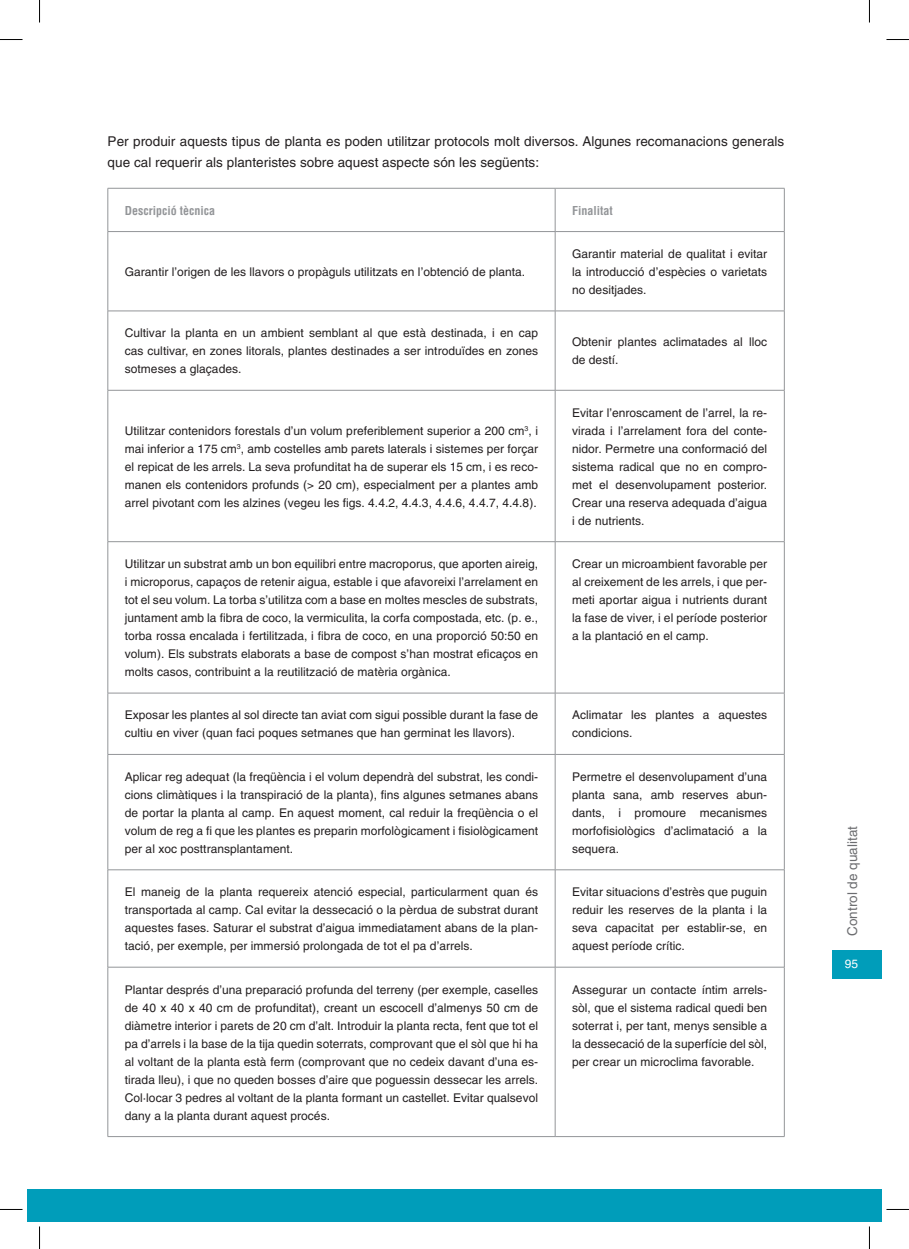
<style>
.page{position:relative;width:909px;height:1249px;background:#fff}
.page>*{position:absolute;margin:0;border:0;box-sizing:border-box;transform-origin:0 0}
.t1{font:13.5px/21px "Helvetica";color:#231f20}
.t2{font:13.5px "Helvetica";color:#6c6d70}
.t3{font:12px/18px "Helvetica";color:#231f20;text-align:justify}
.t4{font:700 condensed 12px "Helvetica";color:#939598}
.t5{font:12px "Helvetica";color:#fff}
</style>
<div class="page">
<div style="left:27px;top:1188px;width:13px;height:33px;background:#009dba"></div>
<div style="left:40px;top:1188px;width:841px;height:33px;background:#009dba"></div>
<div style="left:832px;top:950px;width:49px;height:28px;background:#009dba"></div>
<hr style="left:108px;top:188px;width:447px;height:1px;background:#939598">
<hr style="left:107px;top:188px;width:1px;height:43px;background:#939598">
<hr style="left:555px;top:188px;width:229px;height:1px;background:#939598">
<hr style="left:554px;top:188px;width:1px;height:43px;background:#939598">
<hr style="left:783px;top:188px;width:1px;height:43px;background:#939598">
<hr style="left:108px;top:231px;width:447px;height:1px;background:#939598">
<hr style="left:107px;top:232px;width:1px;height:79px;background:#939598">
<hr style="left:555px;top:231px;width:229px;height:1px;background:#939598">
<hr style="left:554px;top:232px;width:1px;height:79px;background:#939598">
<hr style="left:783px;top:232px;width:1px;height:79px;background:#939598">
<hr style="left:108px;top:311px;width:447px;height:1px;background:#939598">
<hr style="left:107px;top:311px;width:1px;height:79px;background:#939598">
<hr style="left:555px;top:311px;width:229px;height:1px;background:#939598">
<hr style="left:554px;top:311px;width:1px;height:79px;background:#939598">
<hr style="left:783px;top:311px;width:1px;height:79px;background:#939598">
<hr style="left:108px;top:390px;width:447px;height:1px;background:#939598">
<hr style="left:107px;top:390px;width:1px;height:151px;background:#939598">
<hr style="left:555px;top:390px;width:229px;height:1px;background:#939598">
<hr style="left:554px;top:390px;width:1px;height:151px;background:#939598">
<hr style="left:783px;top:390px;width:1px;height:151px;background:#939598">
<hr style="left:108px;top:541px;width:447px;height:1px;background:#939598">
<hr style="left:107px;top:542px;width:1px;height:151px;background:#939598">
<hr style="left:555px;top:541px;width:229px;height:1px;background:#939598">
<hr style="left:554px;top:542px;width:1px;height:151px;background:#939598">
<hr style="left:783px;top:542px;width:1px;height:151px;background:#939598">
<hr style="left:108px;top:692px;width:447px;height:1px;background:#939598">
<hr style="left:107px;top:693px;width:1px;height:61px;background:#939598">
<hr style="left:555px;top:692px;width:229px;height:1px;background:#939598">
<hr style="left:554px;top:693px;width:1px;height:61px;background:#939598">
<hr style="left:783px;top:693px;width:1px;height:61px;background:#939598">
<hr style="left:108px;top:754px;width:447px;height:1px;background:#939598">
<hr style="left:107px;top:754px;width:1px;height:115px;background:#939598">
<hr style="left:555px;top:754px;width:229px;height:1px;background:#939598">
<hr style="left:554px;top:754px;width:1px;height:115px;background:#939598">
<hr style="left:783px;top:754px;width:1px;height:115px;background:#939598">
<hr style="left:108px;top:869px;width:447px;height:1px;background:#939598">
<hr style="left:107px;top:870px;width:1px;height:96px;background:#939598">
<hr style="left:555px;top:869px;width:229px;height:1px;background:#939598">
<hr style="left:554px;top:870px;width:1px;height:96px;background:#939598">
<hr style="left:783px;top:870px;width:1px;height:96px;background:#939598">
<hr style="left:108px;top:966px;width:447px;height:1px;background:#939598">
<hr style="left:107px;top:967px;width:1px;height:169px;background:#939598">
<hr style="left:555px;top:966px;width:229px;height:1px;background:#939598">
<hr style="left:554px;top:967px;width:1px;height:169px;background:#939598">
<hr style="left:783px;top:967px;width:1px;height:169px;background:#939598">
<hr style="left:108px;top:1136px;width:447px;height:1px;background:#939598">
<hr style="left:555px;top:1136px;width:229px;height:1px;background:#939598">
<svg style="left:0;top:39px;width:22px;height:1px"></svg>
<svg style="left:886px;top:39px;width:22px;height:1px"></svg>
<svg style="left:0;top:1209px;width:22px;height:1px"></svg>
<svg style="left:886px;top:1209px;width:22px;height:1px"></svg>
<svg style="left:39px;top:0;width:1px;height:22px"></svg>
<svg style="left:39px;top:1226px;width:1px;height:22px"></svg>
<svg style="left:868px;top:0;width:1px;height:22px"></svg>
<svg style="left:868px;top:1227px;width:1px;height:21px"></svg>
<p class="t1" style="left:108px;top:130px;width:678px">Per produir aquests tipus de planta es poden utilitzar protocols molt diversos. Algunes recomanacions generals que cal requerir als planteristes sobre aquest aspecte són les següents:</p>
<p class="t4" style="left:125px;top:203px;width:92px">Descripció tècnica</p>
<p class="t4" style="left:572px;top:203px;width:42px">Finalitat</p>
<p class="t3" style="left:125px;top:263px;width:402px">Garantir l’origen de les llavors o propàguls utilitzats en l’obtenció de planta.</p>
<p class="t3" style="left:572px;top:245px;width:196px">Garantir material de qualitat i evitar la introducció d’espècies o varietats no desitjades.</p>
<p class="t3" style="left:125px;top:324px;width:414px">Cultivar la planta en un ambient semblant al que està destinada, i en cap cas cultivar, en zones litorals, plantes destinades a ser introduïdes en zones sotmeses a glaçades.</p>
<p class="t3" style="left:572px;top:333px;width:196px">Obtenir plantes aclimatades al lloc de destí.</p>
<p class="t3" style="left:125px;top:421px;width:414px">Utilitzar contenidors forestals d’un volum preferiblement superior a 200 cm<sup>3</sup>, i mai inferior a 175 cm<sup>3</sup>, amb costelles amb parets laterals i sistemes per forçar el repicat de les arrels. La seva profunditat ha de superar els 15 cm, i es reco&shy;manen els contenidors profunds (&gt; 20 cm), especialment per a plantes amb arrel pivotant com les alzines (vegeu les figs. 4.4.2, 4.4.3, 4.4.6, 4.4.7, 4.4.8).</p>
<p class="t3" style="left:572px;top:403px;width:196px">Evitar l’enroscament de l’arrel, la re&shy;virada i l’arrelament fora del conte&shy;nidor. Permetre una conformació del sistema radical que no en compro&shy;met el desenvolupament posterior.<br>Crear una reserva adequada d’aigua i de nutrients.</p>
<p class="t3" style="left:125px;top:554px;width:414px">Utilitzar un substrat amb un bon equilibri entre macroporus, que aporten aireig, i microporus, capaços de retenir aigua, estable i que afavoreixi l’arrelament en tot el seu volum. La torba s’utilitza com a base en moltes mescles de substrats, juntament amb la fibra de coco, la vermiculita, la corfa compostada, etc. (p. e., torba rossa encalada i fertilitzada, i fibra de coco, en una proporció 50:50 en volum). Els substrats elaborats a base de compost s’han mostrat eficaços en molts casos, contribuint a la reutilització de matèria orgànica.</p>
<p class="t3" style="left:572px;top:554px;width:196px">Crear un microambient favorable per al creixement de les arrels, i que per&shy;meti aportar aigua i nutrients durant la fase de viver, i el període posterior a la plantació en el camp.</p>
<p class="t3" style="left:125px;top:706px;width:414px">Exposar les plantes al sol directe tan aviat com sigui possible durant la fase de cultiu en viver (quan faci poques setmanes que han germinat les llavors).</p>
<p class="t3" style="left:572px;top:706px;width:196px">Aclimatar les plantes a aquestes condicions.</p>
<p class="t3" style="left:125px;top:767px;width:414px">Aplicar reg adequat (la freqüència i el volum dependrà del substrat, les condi&shy;cions climàtiques i la transpiració de la planta), fins algunes setmanes abans de portar la planta al camp. En aquest moment, cal reduir la freqüència o el volum de reg a fi que les plantes es preparin morfològicament i fisiològicament per al xoc posttransplantament.</p>
<p class="t3" style="left:572px;top:767px;width:196px">Permetre el desenvolupament d’una planta sana, amb reserves abun&shy;dants, i promoure mecanismes morfofisiològics d’aclimatació a la sequera.</p>
<p class="t3" style="left:125px;top:882px;width:414px">El maneig de la planta requereix atenció especial, particularment quan és transportada al camp. Cal evitar la dessecació o la pèrdua de substrat durant aquestes fases. Saturar el substrat d’aigua immediatament abans de la plan&shy;tació, per exemple, per immersió prolongada de tot el pa d’arrels.</p>
<p class="t3" style="left:572px;top:882px;width:196px">Evitar situacions d’estrès que puguin reduir les reserves de la planta i la seva capacitat per establir-se, en aquest període crític.</p>
<p class="t3" style="left:125px;top:980px;width:414px">Plantar després d’una preparació profunda del terreny (per exemple, caselles de 40 x 40 x 40 cm de profunditat), creant un escocell d’almenys 50 cm de diàmetre interior i parets de 20 cm d’alt. Introduir la planta recta, fent que tot el pa d’arrels i la base de la tija quedin soterrats, comprovant que el sòl que hi ha al voltant de la planta està ferm (comprovant que no cedeix davant d’una es&shy;tirada lleu), i que no queden bosses d’aire que poguessin dessecar les arrels.<br>Col·locar 3 pedres al voltant de la planta formant un castellet. Evitar qualsevol dany a la planta durant aquest procés.</p>
<p class="t3" style="left:572px;top:980px;width:196px">Assegurar un contacte íntim arrels&shy;sòl, que el sistema radical quedi ben soterrat i, per tant, menys sensible a la dessecació de la superfície del sòl, per crear un microclima favorable.</p>
<p class="t2" style="left:844px;top:936px;width:112px;rotate:-90deg">Control de qualitat</p>
<p class="t5" style="left:844px;top:956px;width:15px">95</p>
</div>
